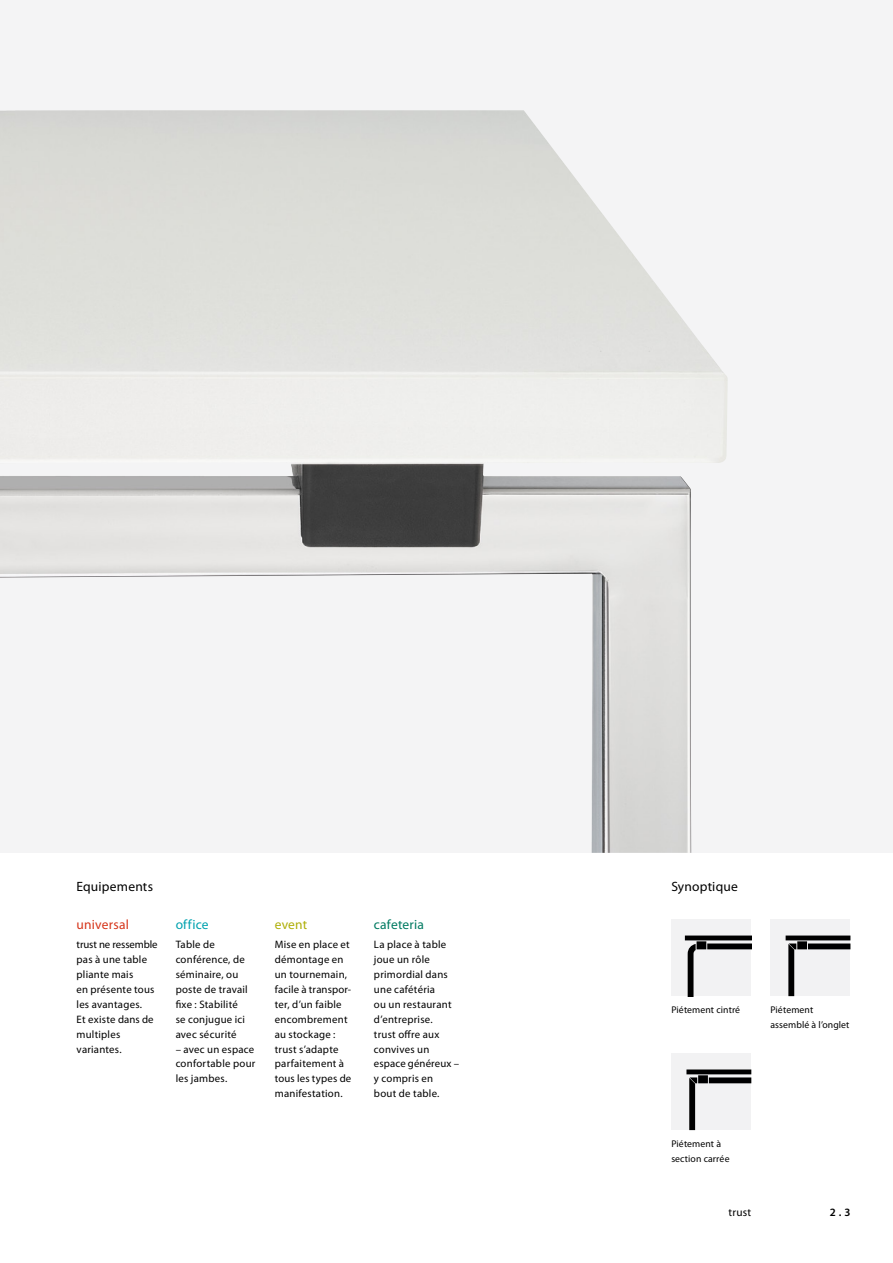
<style>
.page{position:relative;width:893px;height:1263px;background:#fff}
.page>*{position:absolute;margin:0;border:0;box-sizing:border-box;transform-origin:0 0}
.t1{font:13.5px "Myriad Pro";letter-spacing:.015em;color:#000}
.t2{font:13.5px "Myriad Pro";letter-spacing:.015em;color:#d6361b}
.t3{font:13.5px "Myriad Pro";letter-spacing:.015em;color:#007a61}
.t4{font:13.5px "Myriad Pro";letter-spacing:.015em;color:#00a2af}
.t5{font:13.5px "Myriad Pro";letter-spacing:.01em;color:#afaf09}
.t6{font:11.25px "Myriad Pro";letter-spacing:.02em;color:#000}
.t7{font:600 11.25px "Myriad Pro";color:#000}
.t8{font:10.8px/14.9px "Myriad Pro";letter-spacing:.02em;color:#000}
.t9{font:9.75px/14.9px "Myriad Pro";letter-spacing:.01em;color:#000}
</style>
<div class="page">
<div style="left:671px;top:919px;width:80px;height:77px;background:#f2f2f3"></div>
<svg style="left:685px;top:935px;width:66px;height:61px"></svg>
<div style="left:770px;top:919px;width:80px;height:77px;background:#f2f2f3"></div>
<svg style="left:786px;top:935px;width:64px;height:61px"></svg>
<div style="left:671px;top:1053px;width:80px;height:77px;background:#f2f2f3"></div>
<svg style="left:686px;top:1069px;width:65px;height:61px"></svg>
<div style="left:0;top:0;width:893px;height:853px;background:#f4f4f5"></div>
<img style="left:0;top:110px;width:728px;height:743px">
<p class="t1" style="left:77px;top:878px;width:78px">Equipements</p>
<p class="t2" style="left:77px;top:916px;width:54px">universal</p>
<p class="t4" style="left:176px;top:916px;width:34px">office</p>
<p class="t5" style="left:275px;top:916px;width:34px">event</p>
<p class="t3" style="left:374px;top:916px;width:52px">cafeteria</p>
<p class="t8" style="left:77px;top:937px;width:83px">trust ne ressemble pas à une table pliante mais<br>en présente tous les avantages.<br>Et existe dans de multiples variantes.</p>
<p class="t8" style="left:176px;top:937px;width:74px">Table de conférence, de séminaire, ou poste de travail fixe : Stabilité se conjugue ici avec sécurité</p>
<p class="t8" style="left:176px;top:1041px;width:81px;text-align:justify">– avec un espace confortable pour les jambes.</p>
<p class="t8" style="left:275px;top:937px;width:78px">Mise en place et démontage en un tournemain, facile à transpor&shy;ter, d’un faible encombrement au stockage : trust s’adapte parfaitement à tous les types de manifestation.</p>
<p class="t8" style="left:374px;top:937px;width:87px">La place à table joue un rôle primordial dans une cafétéria<br>ou un restaurant d’entreprise.<br>trust offre aux convives un espace généreux – y compris en<br>bout de table.</p>
<p class="t1" style="left:671px;top:878px;width:68px">Synoptique</p>
<p class="t9" style="left:671px;top:1002px;width:70px">Piétement cintré</p>
<p class="t9" style="left:770px;top:1002px;width:81px">Piétement assemblé à l’onglet</p>
<p class="t9" style="left:671px;top:1136px;width:60px">Piétement à section carrée</p>
<p class="t6" style="left:728px;top:1205px;width:24px">trust</p>
<p class="t7" style="left:830px;top:1205px;width:22px">2.3</p>
</div>
